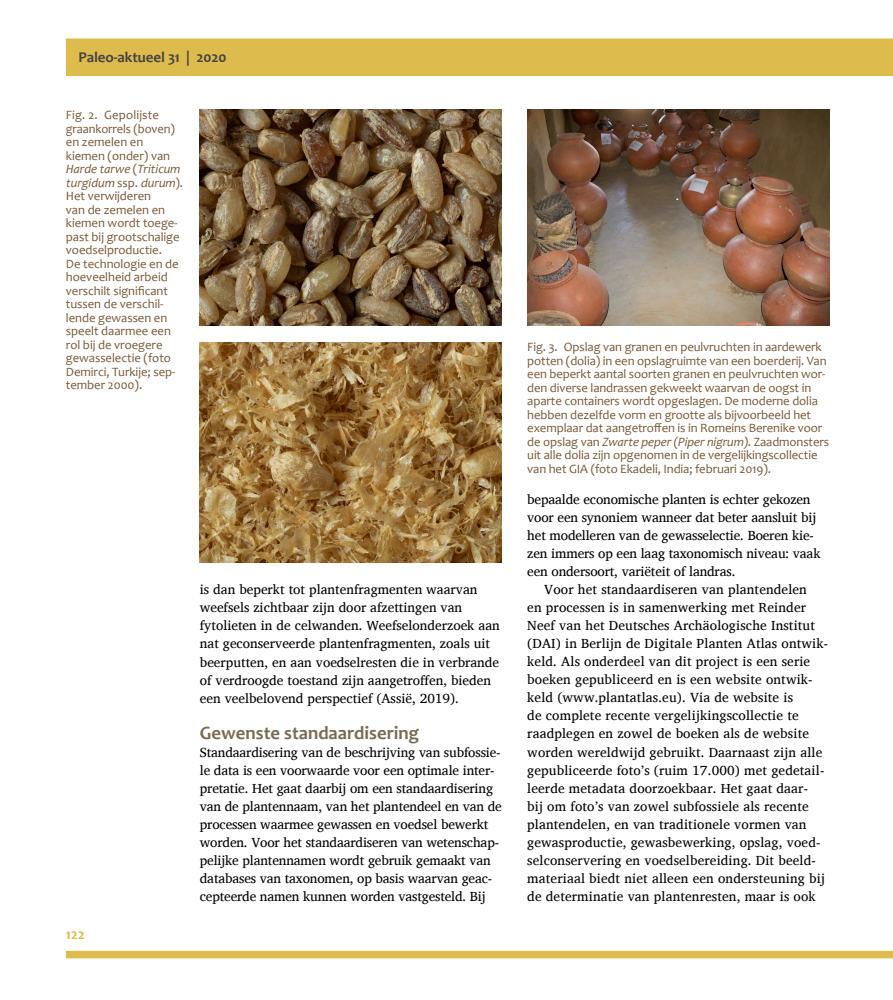
<style>
.page{position:relative;width:893px;height:1000px;background:#fff}
.page>*{position:absolute;margin:0;border:0;box-sizing:border-box;transform-origin:0 0}
.t1{font:700 18.75px "Candara";color:#796b53}
.t2{font:700 15px "Candara";letter-spacing:-.005em;color:#454444}
.t3{font:700 15px "Candara";color:#debb4d}
.t4{font:13.5px/18px "Charis SIL";color:#000}
.t5{font:12.75px/13.5px "Candara";letter-spacing:-.01em;color:#795837}
.s1{font-style:italic}
</style>
<div class="page">
<div style="left:66px;top:38px;width:827px;height:38px;background:#debb4d"></div>
<div style="left:66px;top:950px;width:827px;height:8px;background:#debb4d"></div>
<img style="left:200px;top:110px;width:301px;height:215px">
<img style="left:200px;top:342px;width:302px;height:220px">
<img style="left:527px;top:110px;width:302px;height:215px">
<p class="t2" style="left:79px;top:48px;width:149px">Paleo-aktueel 31 | 2020</p>
<p class="t5" style="left:66px;top:108px;width:119px">Fig. 2. Gepolijste graankorrels (boven) en zemelen en kiemen (onder) van<br><span class="s1">Harde tarwe</span> (<span class="s1">Triticum turgidum</span> ssp. <span class="s1">durum</span>).<br>Het verwijderen<br>van de zemelen en kiemen wordt toege&shy;past bij grootschalige voedselproductie.<br>De technologie en de hoeveelheid arbeid verschilt significant tussen de verschil&shy;lende gewassen en speelt daarmee een rol bij de vroegere gewasselectie (foto<br>Demirci, Turkije; sep&shy;tember 2000).</p>
<p class="t3" style="left:66px;top:924px;width:21px">122</p>
<p class="t4" style="left:200px;top:580px;width:301px">is dan beperkt tot plantenfragmenten waarvan weefsels zichtbaar zijn door afzettingen van fytolieten in de celwanden. Weefselonderzoek aan nat geconserveerde plantenfragmenten, zoals uit beerputten, en aan voedselresten die in verbrande of verdroogde toestand zijn aangetroffen, bieden een veelbelovend perspectief (Assië, 2019).</p>
<h1 class="t1" style="left:200px;top:720px;width:221px">Gewenste standaardisering</h1>
<p class="t4" style="left:200px;top:742px;width:303px">Standaardisering van de beschrijving van subfossie&shy;le data is een voorwaarde voor een optimale inter&shy;pretatie. Het gaat daarbij om een standaardisering van de plantennaam, van het plantendeel en van de processen waarmee gewassen en voedsel bewerkt worden. Voor het standaardiseren van wetenschap&shy;pelijke plantennamen wordt gebruik gemaakt van databases van taxonomen, op basis waarvan geac&shy;cepteerde namen kunnen worden vastgesteld. Bij</p>
<p class="t5" style="left:527px;top:340px;width:303px">Fig. 3. Opslag van granen en peulvruchten in aardewerk potten (dolia) in een opslagruimte van een boerderij. Van een beperkt aantal soorten granen en peulvruchten wor&shy;den diverse landrassen gekweekt waarvan de oogst in aparte containers wordt opgeslagen. De moderne dolia hebben dezelfde vorm en grootte als bijvoorbeeld het exemplaar dat aangetroffen is in Romeins Berenike voor de opslag van <span class="s1">Zwarte peper</span> (<span class="s1">Piper nigrum</span>). Zaadmonsters uit alle dolia zijn opgenomen in de vergelijkingscollectie van het GIA (foto Ekadeli, India; februari 2019).</p>
<p class="t4" style="left:527px;top:490px;width:295px">bepaalde economische planten is echter gekozen voor een synoniem wanneer dat beter aansluit bij het modelleren van de gewasselectie. Boeren kie&shy;zen immers op een laag taxonomisch niveau: vaak een ondersoort, variëteit of landras.</p>
<p class="t4" style="left:527px;top:580px;width:302px;text-indent:17px">Voor het standaardiseren van plantendelen<br>en processen is in samenwerking met Reinder Neef van het Deutsches Archäologische Institut (DAI) in Berlijn de Digitale Planten Atlas ontwik&shy;keld. Als onderdeel van dit project is een serie boeken gepubliceerd en is een website ontwik&shy;keld (www.plantatlas.eu). Via de website is<br>de complete recente vergelijkingscollectie te raadplegen en zowel de boeken als de website worden wereldwijd gebruikt. Daarnaast zijn alle gepubliceerde foto’s (ruim 17.000) met gedetail&shy;leerde metadata doorzoekbaar. Het gaat daar-<br>bij om foto’s van zowel subfossiele als recente plantendelen, en van traditionele vormen van gewasproductie, gewasbewerking, opslag, voed&shy;selconservering en voedselbereiding. Dit beeld&shy;materiaal biedt niet alleen een ondersteuning bij de determinatie van plantenresten, maar is ook</p>
</div>
